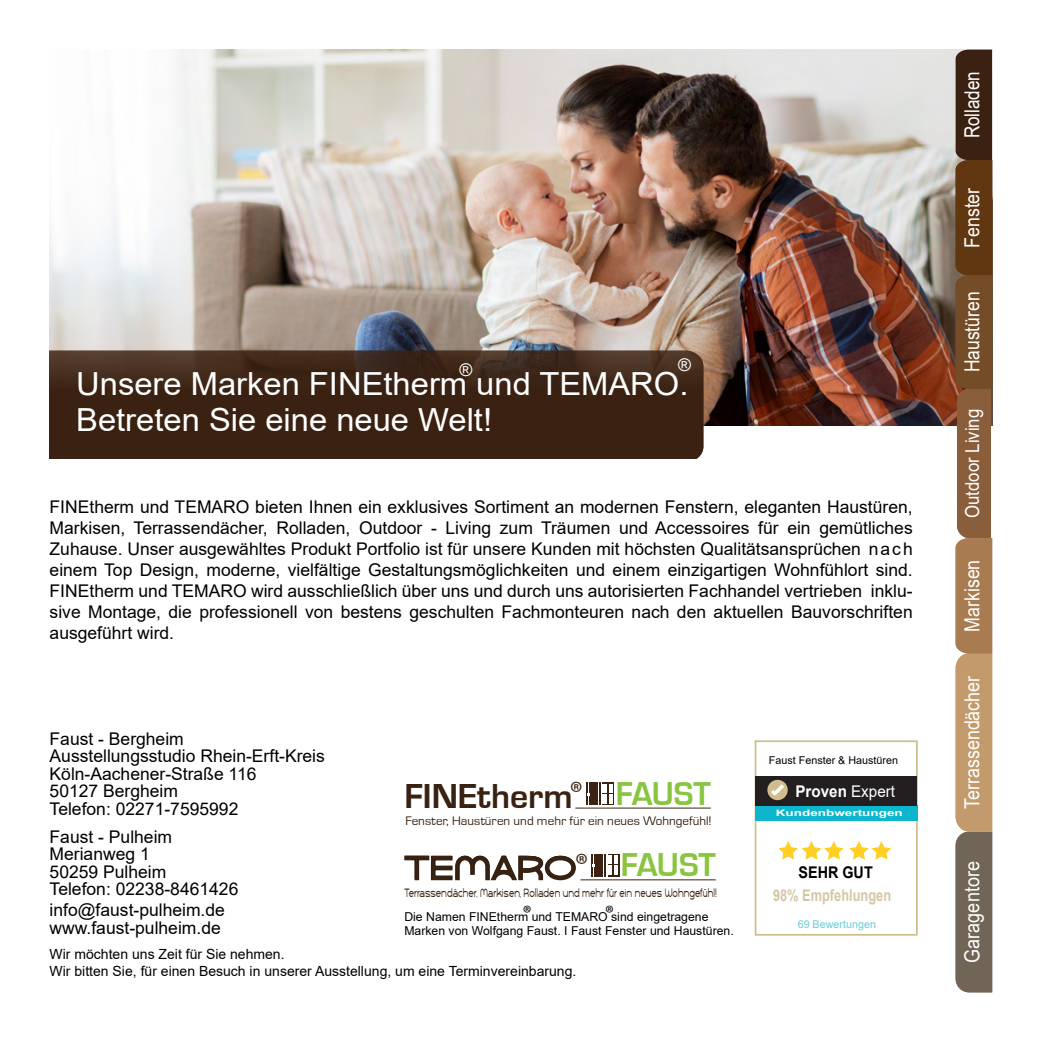
<style>
.page{position:relative;width:1042px;height:1042px;background:#fff}
.page>*{position:absolute;margin:0;border:0;box-sizing:border-box;transform-origin:0 0}
.t1{font:700 35.7px "Eurostile Becker";color:#3a2212}
.t2{font:35.18px "Kame";color:#111416}
.t3{font:700 34.12px "Eurostile Becker";letter-spacing:-.01em;color:#89c541;scale:.96 1}
.t4{font:31.85px/36.4px "Arial";color:#fff}
.t5{font:21px "Myriad Pro";color:#000}
.t6{font:20.82px "Arial";color:#fff;scale:.85 1}
.t7{font:20.82px "Arial";color:#fff;scale:.86 1}
.t8{font:20.82px "Arial";color:#fff;scale:.84 1}
.t9{font:20.82px "Arial";color:#fff;scale:.82 1}
.t10{font:19.25px "Arial";color:#fff;scale:.87 1}
.t11{font:17.5px/17.5px "Arial";color:#000}
.t12{font:17.5px "Arial";color:#fff}
.t13{font:700 16.1px "Arial";color:#d4c7a4;scale:.79 1}
.t14{font:700 16.1px "Arial";color:#fff;scale:.94 1}
.t15{font:700 16.1px "Arial";color:#000;scale:.89 1}
.t16{font:14px/16.8px "Arial";color:#000}
.t17{font:12.78px "Kame";color:#3a2212;scale:.56 1}
.t18{font:12.78px "Eurostile Becker";color:#3a2212}
.t19{font:12.25px/14px "Arial";color:#000}
.t20{font:10.67px "Arial";color:#000}
.t21{font:10.67px "Arial";color:#6ecbd5}
.t22{font:700 8.92px "Arial";color:#fff;scale:1.51 1}
.s1{font-family:"Myriad Pro";font-weight:400;font-size:31.15px}
.s2{font-family:"Myriad Pro";font-size:31.15px;color:#3a2212}
.s3{font-family:"Eurostile Becker";font-weight:700;font-size:34.12px;color:#89c541}
.s4{font-weight:400}
</style>
<div class="page">
<img style="left:50px;top:50px;width:905px;height:376px">
<svg style="left:50px;top:351px;width:653px;height:108px;background:#3d2415"></svg>
<svg style="left:955px;top:50px;width:37px;height:942px;background:#866343"></svg>
<div style="left:754px;top:740px;width:164px;height:195px;background:#fff;border:2px solid #d0be8e"></div>
<div style="left:755px;top:805px;width:162px;height:15px;background:#0db6cd"></div>
<div style="left:755px;top:776px;width:162px;height:30px;background:#231f20"></div>
<svg style="left:778px;top:841px;width:65px;height:18px"></svg>
<svg style="left:849px;top:841px;width:42px;height:18px"></svg>
<svg style="left:767px;top:780px;width:21px;height:19px"></svg>
<hr style="left:575px;top:807px;width:136px;height:1px;background:#3a2212">
<svg style="left:603px;top:782px;width:11px;height:23px"></svg>
<div style="left:586px;top:782px;width:11px;height:23px;background:#3c2213"></div>
<svg style="left:587px;top:782px;width:3px;height:23px"></svg>
<div style="left:602px;top:784px;width:5px;height:8px;background:#fff"></div>
<div style="left:602px;top:794px;width:5px;height:9px;background:#fff"></div>
<svg style="left:609px;top:784px;width:3px;height:19px"></svg>
<hr style="left:599px;top:782px;width:2px;height:23px;background:#3c2213">
<svg style="left:404px;top:855px;width:172px;height:26px"></svg>
<hr style="left:580px;top:879px;width:136px;height:1px;background:#3a2212">
<svg style="left:608px;top:854px;width:11px;height:22px"></svg>
<div style="left:591px;top:854px;width:11px;height:22px;background:#3c2213"></div>
<svg style="left:592px;top:854px;width:3px;height:22px"></svg>
<div style="left:607px;top:855px;width:5px;height:9px;background:#fff"></div>
<div style="left:607px;top:865px;width:5px;height:10px;background:#fff"></div>
<svg style="left:614px;top:855px;width:3px;height:20px"></svg>
<hr style="left:604px;top:854px;width:2px;height:22px;background:#3c2213">
<p class="t12" style="left:460px;top:358px;width:14px">®</p>
<p class="t12" style="left:678px;top:353px;width:14px">®</p>
<h3 class="t4" style="left:76px;top:365px;width:614px">Unsere Marken FINEtherm und TEMARO.<br>Betreten Sie eine neue Welt!</h3>
<p class="t11" style="left:50px;top:496px;width:864px;line-height:21px;text-align:justify">FINEtherm und TEMARO bieten Ihnen ein exklusives Sortiment an modernen Fenstern, eleganten Haustüren, Markisen, Terrassendächer, Rolladen, Outdoor - Living zum Träumen und Accessoires für ein gemütliches Zuhause. Unser ausgewähltes Produkt Portfolio ist für unsere Kunden mit höchsten Qualitätsansprüchen nach einem Top Design, moderne, vielfältige Gestaltungsmöglichkeiten und einem einzigartigen Wohnfühlort sind.<br>FINEtherm und TEMARO wird ausschließlich über uns und durch uns autorisierten Fachhandel vertrieben inklu&shy;sive Montage, die professionell von bestens geschulten Fachmonteuren nach den aktuellen Bauvorschriften ausgeführt wird.</p>
<p class="t11" style="left:50px;top:730px;width:277px">Faust - Bergheim<br>Ausstellungsstudio Rhein-Erft-Kreis<br>Köln-Aachener-Straße 116<br>50127 Bergheim<br>Telefon: 02271-7595992</p>
<p class="t11" style="left:50px;top:828px;width:190px">Faust - Pulheim<br>Merianweg 1<br>50259 Pulheim<br>Telefon: 02238-8461426</p>
<p class="t11" style="left:50px;top:901px;width:177px">info@faust-pulheim.de www.faust-pulheim.de</p>
<p class="t16" style="left:50px;top:945px;width:528px">Wir möchten uns Zeit für Sie nehmen.<br>Wir bitten Sie, für einen Besuch in unserer Ausstellung, um eine Terminvereinbarung.</p>
<h3 class="t3" style="left:616px;top:774px;width:100px">FAUST</h3>
<h1 class="t1" style="left:404px;top:777px;width:180px">FINEtherm<span class="s1">®</span></h1>
<p class="t18" style="left:405px;top:813px;width:308px">Fenster, Haustüren und mehr für ein neues Wohngefühl!</p>
<h2 class="t2" style="left:405px;top:848px;width:313px">TEMARO<span class="s2">®</span> <span class="s3">FAUST</span></h2>
<p class="t17" style="left:404px;top:885px;width:559px">Terrassendächer, Markisen, Rolladen und mehr für ein neues Wohngefühl!</p>
<p class="t5" style="left:523px;top:900px;width:10px">®</p>
<p class="t5" style="left:605px;top:900px;width:10px">®</p>
<p class="t19" style="left:404px;top:910px;width:331px">Die Namen FINEtherm und TEMARO sind eingetragene<br>Marken von Wolfgang Faust. I Faust Fenster und Haustüren.</p>
<p class="t20" style="left:769px;top:752px;width:131px">Faust Fenster &amp; Haustüren</p>
<p class="t14" style="left:795px;top:780px;width:107px">Proven <span class="s4">Expert</span></p>
<p class="t22" style="left:776px;top:807px;width:86px">Kundenbwertungen</p>
<p class="t15" style="left:798px;top:860px;width:85px">SEHR GUT</p>
<p class="t13" style="left:773px;top:884px;width:151px">98% Empfehlungen</p>
<p class="t21" style="left:797px;top:917px;width:80px">69 Bewertungen</p>
<p class="t9" style="left:958px;top:138px;width:83px;rotate:-90deg">Rolladen</p>
<p class="t6" style="left:958px;top:248px;width:73px;rotate:-90deg">Fenster</p>
<p class="t8" style="left:958px;top:372px;width:97px;rotate:-90deg">Haustüren</p>
<p class="t10" style="left:959px;top:518px;width:127px;rotate:-90deg">Outdoor Living</p>
<p class="t6" style="left:958px;top:632px;width:86px;rotate:-90deg">Markisen</p>
<p class="t6" style="left:958px;top:809px;width:158px;rotate:-90deg">Terrassendächer</p>
<p class="t7" style="left:958px;top:962px;width:119px;rotate:-90deg">Garagentore</p>
</div>
